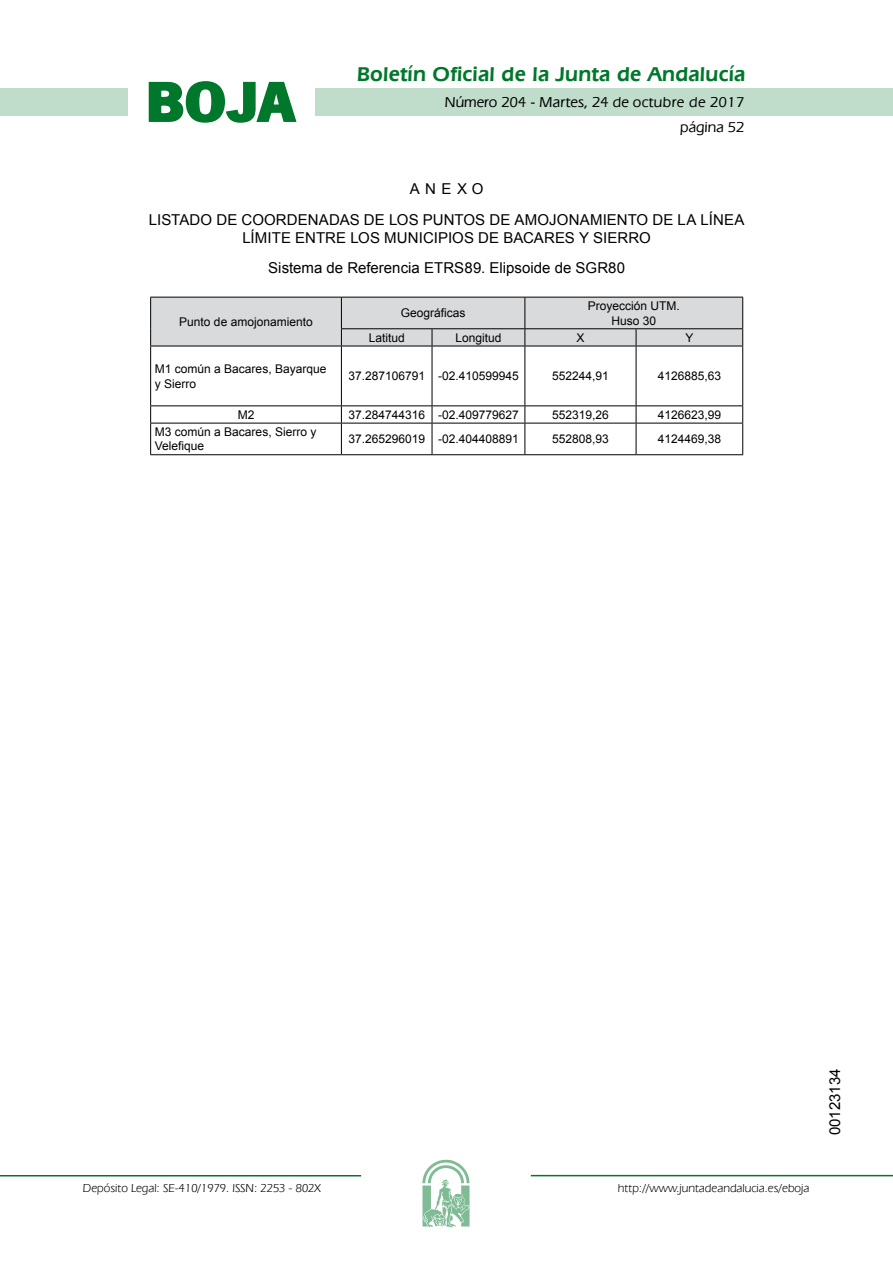
<style>
.page{position:relative;width:893px;height:1263px;background:#fff}
.page>*{position:absolute;margin:0;border:0;box-sizing:border-box;transform-origin:0 0}
.t1{font:700 57.75px "News Got T";color:#00782c;scale:1.14 1}
.t2{font:600 21px "Eras IT Cby BT";letter-spacing:.01em;color:#00782c}
.t3{font:15px/30.8px "Arial";letter-spacing:.005em;color:#000;text-align:center}
.t4{font:500 15px/24.5px "Eras IT Cby BT";color:#000;text-align:right}
.t5{font:12px/14.4px "Arial";color:#000}
.t6{font:12px "Eras IT Cby BT";color:#000}
</style>
<div class="page">
<div style="left:315px;top:88px;width:577px;height:28px;background:#bfddca"></div>
<div style="left:0;top:88px;width:128px;height:28px;background:#bfddca"></div>
<hr style="left:0;top:1175px;width:361px;height:2px;background:#00782c">
<svg style="left:422px;top:1159px;width:47px;height:68px"></svg>
<hr style="left:531px;top:1175px;width:361px;height:1px;background:#00782c">
<svg style="left:148px;top:81px;width:149px;height:42px"></svg>
<svg style="left:150px;top:297px;width:593px;height:49px;background:#cfd0d1"></svg>
<hr style="left:150px;top:346px;width:191px;height:1px;background:#000">
<hr style="left:150px;top:346px;width:1px;height:59px;background:#000">
<hr style="left:341px;top:346px;width:91px;height:1px;background:#000">
<hr style="left:341px;top:346px;width:1px;height:59px;background:#000">
<hr style="left:432px;top:346px;width:93px;height:1px;background:#000">
<hr style="left:431px;top:346px;width:1px;height:59px;background:#000">
<hr style="left:525px;top:346px;width:111px;height:1px;background:#000">
<hr style="left:524px;top:346px;width:1px;height:59px;background:#000">
<hr style="left:636px;top:346px;width:107px;height:1px;background:#000">
<hr style="left:635px;top:346px;width:1px;height:59px;background:#000">
<hr style="left:742px;top:346px;width:1px;height:59px;background:#000">
<hr style="left:150px;top:405px;width:191px;height:1px;background:#000">
<svg style="left:150px;top:406px;width:1px;height:17px"></svg>
<hr style="left:341px;top:405px;width:91px;height:1px;background:#000">
<svg style="left:341px;top:406px;width:1px;height:17px"></svg>
<hr style="left:432px;top:405px;width:93px;height:1px;background:#000">
<svg style="left:431px;top:406px;width:1px;height:17px"></svg>
<hr style="left:525px;top:405px;width:111px;height:1px;background:#000">
<svg style="left:524px;top:406px;width:1px;height:17px"></svg>
<hr style="left:636px;top:405px;width:107px;height:1px;background:#000">
<svg style="left:635px;top:406px;width:1px;height:17px"></svg>
<svg style="left:742px;top:406px;width:1px;height:17px"></svg>
<hr style="left:150px;top:423px;width:191px;height:1px;background:#000">
<hr style="left:150px;top:423px;width:1px;height:31px;background:#000">
<hr style="left:341px;top:423px;width:91px;height:1px;background:#000">
<hr style="left:341px;top:423px;width:1px;height:31px;background:#000">
<hr style="left:432px;top:423px;width:93px;height:1px;background:#000">
<hr style="left:431px;top:423px;width:1px;height:31px;background:#000">
<hr style="left:525px;top:423px;width:111px;height:1px;background:#000">
<hr style="left:524px;top:423px;width:1px;height:31px;background:#000">
<hr style="left:636px;top:423px;width:107px;height:1px;background:#000">
<hr style="left:635px;top:423px;width:1px;height:31px;background:#000">
<hr style="left:742px;top:423px;width:1px;height:31px;background:#000">
<hr style="left:150px;top:454px;width:191px;height:1px;background:#000">
<hr style="left:341px;top:454px;width:91px;height:1px;background:#000">
<hr style="left:432px;top:454px;width:93px;height:1px;background:#000">
<hr style="left:525px;top:454px;width:111px;height:1px;background:#000">
<hr style="left:636px;top:454px;width:107px;height:1px;background:#000">
<h1 class="t1" style="left:145px;top:68px;width:133px">BOJA</h1>
<h2 class="t2" style="left:357px;top:62px;width:390px">Boletín Oficial de la Junta de Andalucía</h2>
<p class="t4" style="left:445px;top:90px;width:301px">Número 204 - Martes, 24 de octubre de 2017 página 52</p>
<p class="t3" style="left:149px;top:173px;width:597px">ANEXO<br>LISTADO DE COORDENADAS DE LOS PUNTOS DE AMOJONAMIENTO DE LA LÍNEA</p>
<p class="t3" style="left:242px;top:222px;width:410px">LÍMITE ENTRE LOS MUNICIPIOS DE BACARES Y SIERRO<br>Sistema de Referencia ETRS89. Elipsoide de SGR80</p>
<p class="t5" style="left:179px;top:315px;width:135px">Punto de amojonamiento</p>
<p class="t5" style="left:401px;top:306px;width:66px">Geográficas</p>
<p class="t5" style="left:587px;top:299px;width:94px;text-align:center">Proyección UTM.<br>Huso 30</p>
<p class="t5" style="left:368px;top:330px;width:38px">Latitud</p>
<p class="t5" style="left:455px;top:330px;width:48px">Longitud</p>
<p class="t5" style="left:576px;top:330px;width:10px">X</p>
<p class="t5" style="left:685px;top:330px;width:10px">Y</p>
<p class="t5" style="left:155px;top:362px;width:173px">M1 común a Bacares, Bayarque y Sierro</p>
<p class="t5" style="left:348px;top:369px;width:172px">37.287106791 -02.410599945</p>
<p class="t5" style="left:552px;top:369px;width:58px">552244,91</p>
<p class="t5" style="left:657px;top:369px;width:65px">4126885,63</p>
<p class="t5" style="left:238px;top:408px;width:18px">M2</p>
<p class="t5" style="left:348px;top:408px;width:172px">37.284744316 -02.409779627</p>
<p class="t5" style="left:552px;top:408px;width:58px">552319,26</p>
<p class="t5" style="left:657px;top:408px;width:65px">4126623,99</p>
<p class="t5" style="left:155px;top:425px;width:163px">M3 común a Bacares, Sierro y<br>Velefique</p>
<p class="t5" style="left:348px;top:432px;width:172px">37.265296019 -02.404408891</p>
<p class="t5" style="left:552px;top:432px;width:58px">552808,93</p>
<p class="t5" style="left:657px;top:432px;width:65px">4124469,38</p>
<p class="t6" style="left:83px;top:1181px;width:239px">Depósito Legal: SE-410/1979. ISSN: 2253 - 802X</p>
<p class="t6" style="left:618px;top:1181px;width:193px">http://www.juntadeandalucia.es/eboja</p>
<p class="t3" style="left:819px;top:1135px;width:68px;rotate:-90deg">00123134</p>
</div>
